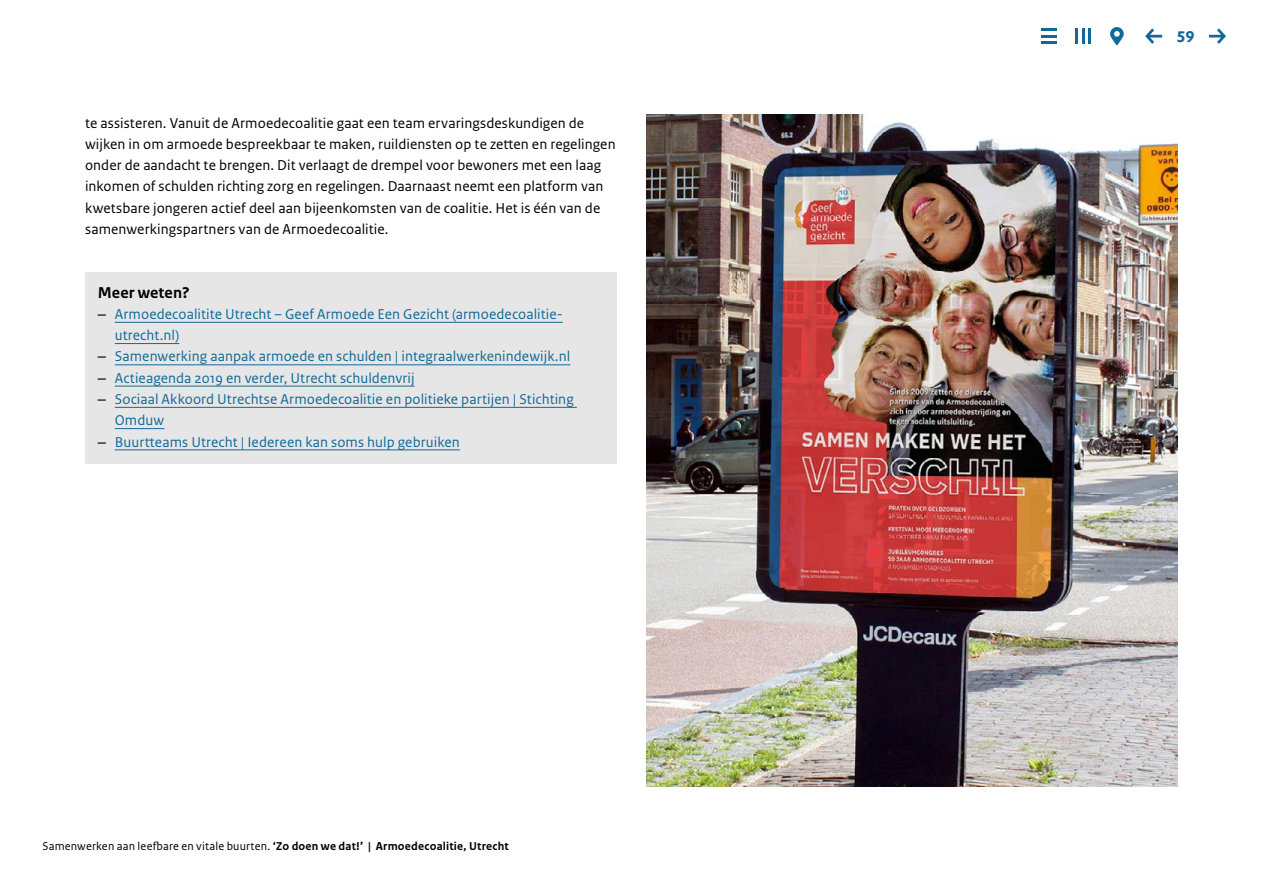
<style>
.page{position:relative;width:1263px;height:893px;background:#fff}
.page>*{position:absolute;margin:0;border:0;box-sizing:border-box;transform-origin:0 0}
.subsubkopje{font:700 16.5px "Rijksoverheid Sans Text";letter-spacing:.005em;color:#000}
.Bodytekst{font:15px/21.3px "Rijksoverheid Sans Text";letter-spacing:.005em;color:#000}
.t1{font:15px/21.3px "Rijksoverheid Sans Text";letter-spacing:.005em;color:#116999}
.t2{font:700 15px "DTL Prokyon TOT";color:#116999}
.t3{font:12px "Rijksoverheid Sans Text";letter-spacing:.015em;color:#000}
.s1{font-family:"Inter Face";color:#000}
.s2{font-weight:700}
</style>
<div class="page">
<hr style="left:1041px;top:35px;width:16px;height:3px;background:#116999">
<hr style="left:1041px;top:41px;width:16px;height:3px;background:#116999">
<hr style="left:1041px;top:28px;width:16px;height:3px;background:#116999">
<svg style="left:1082px;top:28px;width:2px;height:16px"></svg>
<hr style="left:1088px;top:28px;width:3px;height:16px;background:#116999">
<hr style="left:1075px;top:28px;width:3px;height:16px;background:#116999">
<svg style="left:1110px;top:27px;width:14px;height:18px"></svg>
<div style="left:85px;top:272px;width:532px;height:191px;background:#e6e6e6"></div>
<svg style="left:1209px;top:28px;width:17px;height:16px"></svg>
<svg style="left:1145px;top:28px;width:17px;height:16px"></svg>
<hr style="left:115px;top:322px;width:448px;height:1px;background:#116999">
<hr style="left:115px;top:343px;width:64px;height:1px;background:#116999">
<hr style="left:115px;top:364px;width:455px;height:1px;background:#116999">
<hr style="left:115px;top:386px;width:300px;height:1px;background:#116999">
<hr style="left:115px;top:407px;width:462px;height:1px;background:#116999">
<hr style="left:115px;top:428px;width:49px;height:1px;background:#116999">
<hr style="left:115px;top:450px;width:345px;height:1px;background:#116999">
<img style="left:646px;top:115px;width:532px;height:672px">
<p class="Bodytekst" style="left:85px;top:112px;width:532px">te assisteren. Vanuit de Armoedecoalitie gaat een team ervaringsdeskundigen de wijken in om armoede bespreekbaar te maken, ruildiensten op te zetten en regelingen onder de aandacht te brengen. Dit verlaagt de drempel voor bewoners met een laag inkomen of schulden richting zorg en regelingen. Daarnaast neemt een platform van kwetsbare jongeren actief deel aan bijeenkomsten van de coalitie. Het is één van de samenwerkingspartners van de Armoedecoalitie.</p>
<h3 class="subsubkopje" style="left:98px;top:283px;width:93px">Meer weten?</h3>
<p class="t1" style="left:115px;top:304px;width:449px;text-indent:-17px"><span class="s1">–</span> Armoedecoalitite Utrecht – Geef Armoede Een Gezicht (armoedecoalitie&shy;utrecht.nl)</p>
<p class="t1" style="left:98px;top:346px;width:474px"><span class="s1">–</span> Samenwerking aanpak armoede en schulden | integraalwerkenindewijk.nl</p>
<p class="t1" style="left:98px;top:367px;width:318px"><span class="s1">–</span> Actieagenda 2019 en verder, Utrecht schuldenvrij</p>
<p class="t1" style="left:115px;top:389px;width:460px;text-indent:-17px"><span class="s1">–</span> Sociaal Akkoord Utrechtse Armoedecoalitie en politieke partijen | Stichting<br>Omduw</p>
<p class="t1" style="left:98px;top:431px;width:363px"><span class="s1">–</span> Buurtteams Utrecht | Iedereen kan soms hulp gebruiken</p>
<p class="t3" style="left:43px;top:840px;width:468px">Samenwerken aan leefbare en vitale buurten. <span class="s2">‘Zo doen we dat!’ | Armoedecoalitie, Utrecht</span></p>
<p class="t2" style="left:1176px;top:27px;width:20px">59</p>
</div>
